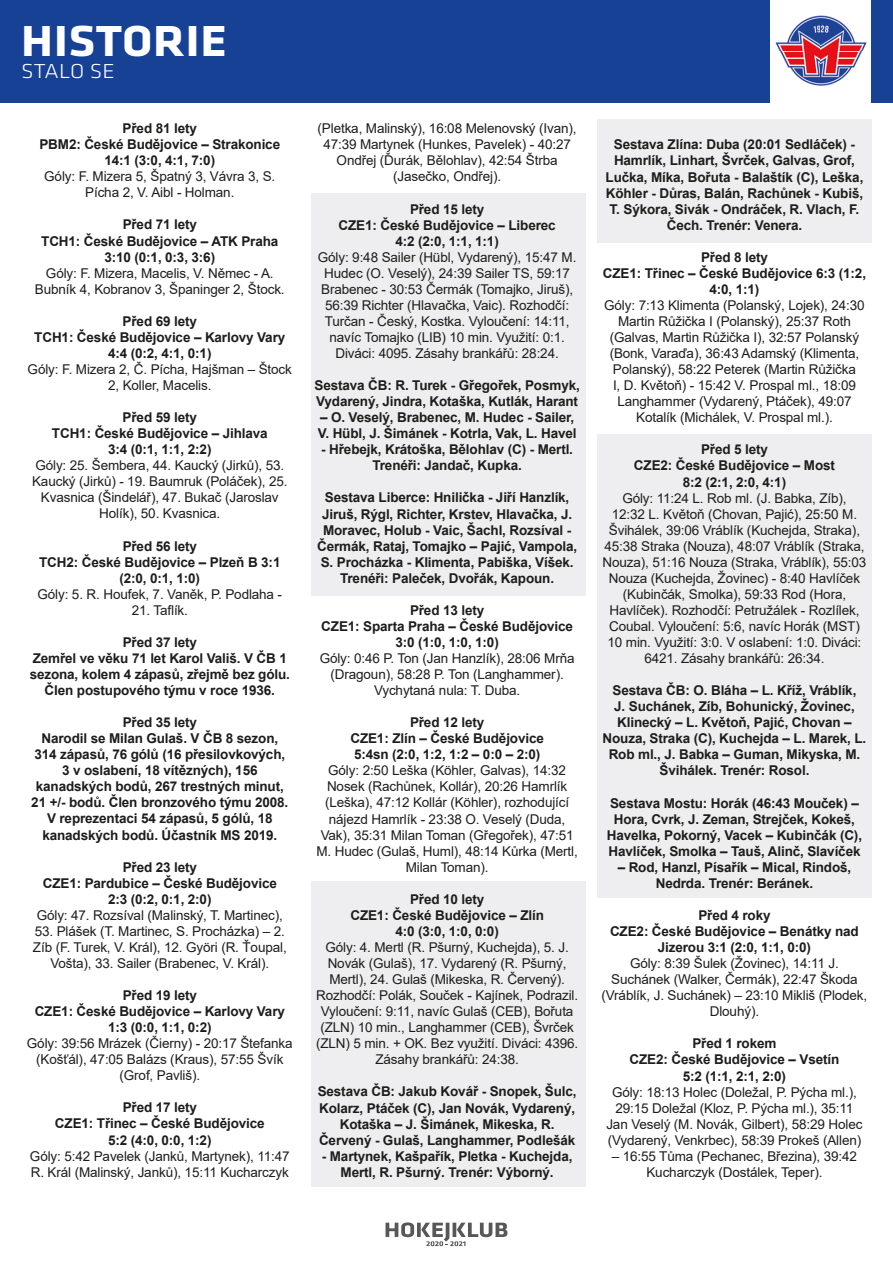
<style>
.page{position:relative;width:893px;height:1263px;background:#fff}
.page>*{position:absolute;margin:0;border:0;box-sizing:border-box;transform-origin:0 0}
.t1{font:700 45px "Klavika";letter-spacing:.01em;color:#fff;scale:1.1 1}
.t2{font:300 21px "Klavika";color:#fff;scale:1.1 1}
.t3{font:13.5px/16px "Arial";letter-spacing:-.01em;color:#1d1d1b;text-align:center}
.t4{font:700 13.5px/16px "Arial";letter-spacing:-.01em;color:#1d1d1b;text-align:center}
</style>
<div class="page">
<div style="left:597px;top:434px;width:275px;height:464px;background:#eeeef0"></div>
<div style="left:311px;top:881px;width:275px;height:305px;background:#eeeef0"></div>
<div style="left:311px;top:193px;width:275px;height:403px;background:#eeeef0"></div>
<div style="left:597px;top:119px;width:275px;height:123px;background:#eeeef0"></div>
<div style="left:0;top:0;width:770px;height:102px;background:#164194"></div>
<img style="left:775px;top:15px;width:92px;height:71px">
<div style="left:872px;top:0;width:21px;height:102px;background:#164194"></div>
<svg style="left:386px;top:1222px;width:121px;height:24px"></svg>
<h1 class="t1" style="left:21px;top:16px;width:188px">HISTORIE</h1>
<h2 class="t2" style="left:21px;top:59px;width:87px">STALO SE</h2>
<p class="t4" style="left:39px;top:121px;width:242px">Před 81 lety<br>PBM2: České Budějovice – Strakonice<br>14:1 (3:0, 4:1, 7:0)</p>
<p class="t3" style="left:44px;top:168px;width:233px">Góly: F. Mizera 5, Špatný 3, Vávra 3, S.<br>Pícha 2, V. Aibl - Holman.</p>
<p class="t4" style="left:41px;top:217px;width:239px">Před 71 lety<br>TCH1: České Budějovice – ATK Praha<br>3:10 (0:1, 0:3, 3:6)</p>
<p class="t3" style="left:35px;top:265px;width:251px">Góly: F. Mizera, Macelis, V. Němec - A.<br>Bubník 4, Kobranov 3, Španinger 2, Štock.</p>
<p class="t4" style="left:34px;top:313px;width:252px">Před 69 lety<br>TCH1: České Budějovice – Karlovy Vary<br>4:4 (0:2, 4:1, 0:1)</p>
<p class="t3" style="left:28px;top:361px;width:266px">Góly: F. Mizera 2, Č. Pícha, Hajšman – Štock<br>2, Koller, Macelis.</p>
<p class="t4" style="left:52px;top:409px;width:217px">Před 59 lety<br>TCH1: České Budějovice – Jihlava<br>3:4 (0:1, 1:1, 2:2)</p>
<p class="t3" style="left:32px;top:457px;width:257px">Góly: 25. Šembera, 44. Kaucký (Jirků), 53.<br>Kaucký (Jirků) - 19. Baumruk (Poláček), 25.<br>Kvasnica (Šindelář), 47. Bukač (Jaroslav Holík), 50. Kvasnica.</p>
<p class="t4" style="left:39px;top:538px;width:243px">Před 56 lety<br>TCH2: České Budějovice – Plzeň B 3:1 (2:0, 0:1, 1:0)</p>
<p class="t3" style="left:38px;top:586px;width:246px">Góly: 5. R. Houfek, 7. Vaněk, P. Podlaha -</p>
<p class="t3" style="left:132px;top:602px;width:58px">21. Taflík.</p>
<p class="t4" style="left:30px;top:634px;width:262px">Před 37 lety<br>Zemřel ve věku 71 let Karol Vališ. V ČB 1 sezona, kolem 4 zápasů, zřejmě bez gólu.<br>Člen postupového týmu v roce 1936.</p>
<p class="t4" style="left:31px;top:714px;width:259px">Před 35 lety<br>Narodil se Milan Gulaš. V ČB 8 sezon, 314 zápasů, 76 gólů (16 přesilovkových, 3 v oslabení, 18 vítězných), 156 kanadských bodů, 267 trestných minut, 21 +/- bodů. Člen bronzového týmu 2008.<br>V reprezentaci 54 zápasů, 5 gólů, 18 kanadských bodů. Účastník MS 2019.</p>
<p class="t4" style="left:43px;top:859px;width:236px">Před 23 lety<br>CZE1: Pardubice – České Budějovice<br>2:3 (0:2, 0:1, 2:0)</p>
<p class="t3" style="left:37px;top:907px;width:248px">Góly: 47. Rozsíval (Malinský, T. Martinec),</p>
<p class="t3" style="left:33px;top:923px;width:255px">53. Plášek (T. Martinec, S. Procházka) – 2.<br>Zíb (F. Turek, V. Král), 12. Györi (R. Ťoupal,<br>Vošta), 33. Sailer (Brabenec, V. Král).</p>
<p class="t4" style="left:35px;top:987px;width:252px">Před 19 lety<br>CZE1: České Budějovice – Karlovy Vary<br>1:3 (0:0, 1:1, 0:2)</p>
<p class="t3" style="left:27px;top:1035px;width:267px">Góly: 39:56 Mrázek (Čierny) - 20:17 Štefanka (Košťál), 47:05 Balázs (Kraus), 57:55 Švík (Grof, Pavliš).</p>
<p class="t4" style="left:55px;top:1100px;width:211px">Před 17 lety<br>CZE1: Třinec – České Budějovice<br>5:2 (4:0, 0:0, 1:2)</p>
<p class="t3" style="left:30px;top:1148px;width:261px;text-align:left">Góly: 5:42 Pavelek (Janků, Martynek), 11:47<br>R. Král (Malinský, Janků), 15:11 Kucharczyk</p>
<p class="t3" style="left:318px;top:120px;width:261px">(Pletka, Malinský), 16:08 Melenovský (Ivan), 47:39 Martynek (Hunkes, Pavelek) - 40:27<br>Ondřej (Ďurák, Bělohlav), 42:54 Štrba (Jasečko, Ondřej).</p>
<p class="t4" style="left:339px;top:201px;width:219px">Před 15 lety<br>CZE1: České Budějovice – Liberec<br>4:2 (2:0, 1:1, 1:1)</p>
<p class="t3" style="left:318px;top:249px;width:260px">Góly: 9:48 Sailer (Hübl, Vydarený), 15:47 M.<br>Hudec (O. Veselý), 24:39 Sailer TS, 59:17<br>Brabenec - 30:53 Čermák (Tomajko, Jiruš), 56:39 Richter (Hlavačka, Vaic). Rozhodčí:<br>Turčan - Český, Kostka. Vyloučení: 14:11, navíc Tomajko (LIB) 10 min. Využití: 0:1.<br>Diváci: 4095. Zásahy brankářů: 28:24.</p>
<p class="t4" style="left:314px;top:377px;width:267px;text-align:left">Sestava ČB: R. Turek - Gřegořek, Posmyk,<br>Vydarený, Jindra, Kotaška, Kutlák, Harant</p>
<p class="t4" style="left:318px;top:410px;width:260px;text-align:left">– O. Veselý, Brabenec, M. Hudec - Sailer,<br>V. Hübl, J. Šimánek - Kotrla, Vak, L. Havel</p>
<p class="t4" style="left:321px;top:442px;width:253px">- Hřebejk, Krátoška, Bělohlav (C) - Mertl.<br>Trenéři: Jandač, Kupka.</p>
<p class="t4" style="left:317px;top:490px;width:262px">Sestava Liberce: Hnilička - Jiří Hanzlík, Jiruš, Rýgl, Richter, Krstev, Hlavačka, J.<br>Moravec, Holub - Vaic, Šachl, Rozsíval - Čermák, Rataj, Tomajko – Pajić, Vampola, S. Procházka - Klimenta, Pabiška, Víšek.<br>Trenéři: Paleček, Dvořák, Kapoun.</p>
<p class="t4" style="left:321px;top:602px;width:253px">Před 13 lety<br>CZE1: Sparta Praha – České Budějovice<br>3:0 (1:0, 1:0, 1:0)</p>
<p class="t3" style="left:320px;top:650px;width:256px">Góly: 0:46 P. Ton (Jan Hanzlík), 28:06 Mrňa (Dragoun), 58:28 P. Ton (Langhammer).<br>Vychytaná nula: T. Duba.</p>
<p class="t4" style="left:350px;top:715px;width:195px">Před 12 lety<br>CZE1: Zlín – České Budějovice<br>5:4sn (2:0, 1:2, 1:2 – 0:0 – 2:0)</p>
<p class="t3" style="left:316px;top:762px;width:263px">Góly: 2:50 Leška (Köhler, Galvas), 14:32<br>Nosek (Rachůnek, Kollár), 20:26 Hamrlík (Leška), 47:12 Kollár (Köhler), rozhodující nájezd Hamrlík - 23:38 O. Veselý (Duda, Vak), 35:31 Milan Toman (Gřegořek), 47:51<br>M. Hudec (Gulaš, Huml), 48:14 Kůrka (Mertl, Milan Toman).</p>
<p class="t4" style="left:350px;top:891px;width:195px">Před 10 lety<br>CZE1: České Budějovice – Zlín<br>4:0 (3:0, 1:0, 0:0)</p>
<p class="t3" style="left:316px;top:939px;width:264px">Góly: 4. Mertl (R. Pšurný, Kuchejda), 5. J.<br>Novák (Gulaš), 17. Vydarený (R. Pšurný, Mertl), 24. Gulaš (Mikeska, R. Červený).<br>Rozhodčí: Polák, Souček - Kajínek, Podrazil.<br>Vyloučení: 9:11, navíc Gulaš (CEB), Bořuta (ZLN) 10 min., Langhammer (CEB), Švrček (ZLN) 5 min. + OK. Bez využití. Diváci: 4396.<br>Zásahy brankářů: 24:38.</p>
<p class="t4" style="left:318px;top:1084px;width:260px">Sestava ČB: Jakub Kovář - Snopek, Šulc, Kolarz, Ptáček (C), Jan Novák, Vydarený, Kotaška – J. Šimánek, Mikeska, R.<br>Červený - Gulaš, Langhammer, Podlešák</p>
<p class="t4" style="left:322px;top:1148px;width:252px">- Martynek, Kašpařík, Pletka - Kuchejda,<br>Mertl, R. Pšurný. Trenér: Výborný.</p>
<p class="t4" style="left:606px;top:137px;width:259px">Sestava Zlína: Duba (20:01 Sedláček) - Hamrlík, Linhart, Švrček, Galvas, Grof, Lučka, Míka, Bořuta - Balaštík (C), Leška, Köhler - Důras, Balán, Rachůnek - Kubiš, T. Sýkora, Sivák - Ondráček, R. Vlach, F.<br>Čech. Trenér: Venera.</p>
<p class="t4" style="left:603px;top:249px;width:265px">Před 8 lety<br>CZE1: Třinec – České Budějovice 6:3 (1:2,<br>4:0, 1:1)</p>
<p class="t3" style="left:604px;top:297px;width:262px">Góly: 7:13 Klimenta (Polanský, Lojek), 24:30<br>Martin Růžička I (Polanský), 25:37 Roth (Galvas, Martin Růžička I), 32:57 Polanský (Bonk, Varaďa), 36:43 Adamský (Klimenta, Polanský), 58:22 Peterek (Martin Růžička<br>I, D. Květoň) - 15:42 V. Prospal ml., 18:09<br>Langhammer (Vydarený, Ptáček), 49:07<br>Kotalík (Michálek, V. Prospal ml.).</p>
<p class="t4" style="left:634px;top:442px;width:203px">Před 5 lety<br>CZE2: České Budějovice – Most<br>8:2 (2:1, 2:0, 4:1)</p>
<p class="t3" style="left:603px;top:490px;width:265px">Góly: 11:24 L. Rob ml. (J. Babka, Zíb),<br>12:32 L. Květoň (Chovan, Pajić), 25:50 M.<br>Švihálek, 39:06 Vráblík (Kuchejda, Straka), 45:38 Straka (Nouza), 48:07 Vráblík (Straka, Nouza), 51:16 Nouza (Straka, Vráblík), 55:03<br>Nouza (Kuchejda, Žovinec) - 8:40 Havlíček (Kubinčák, Smolka), 59:33 Rod (Hora, Havlíček). Rozhodčí: Petružálek - Rozlílek, Coubal. Vyloučení: 5:6, navíc Horák (MST)<br>10 min. Využití: 3:0. V oslabení: 1:0. Diváci:<br>6421. Zásahy brankářů: 26:34.</p>
<p class="t4" style="left:603px;top:683px;width:265px">Sestava ČB: O. Bláha – L. Kříž, Vráblík,<br>J. Suchánek, Zíb, Bohunický, Žovinec, Klinecký – L. Květoň, Pajić, Chovan – Nouza, Straka (C), Kuchejda – L. Marek, L.<br>Rob ml., J. Babka – Guman, Mikyska, M.<br>Švihálek. Trenér: Rosol.</p>
<p class="t4" style="left:607px;top:795px;width:257px">Sestava Mostu: Horák (46:43 Mouček) – Hora, Cvrk, J. Zeman, Strejček, Kokeš, Havelka, Pokorný, Vacek – Kubinčák (C), Havlíček, Smolka – Tauš, Alinč, Slavíček</p>
<p class="t4" style="left:618px;top:859px;width:235px">– Rod, Hanzl, Písařík – Mical, Rindoš,<br>Nedrda. Trenér: Beránek.</p>
<p class="t4" style="left:610px;top:907px;width:250px">Před 4 roky<br>CZE2: České Budějovice – Benátky nad<br>Jizerou 3:1 (2:0, 1:1, 0:0)</p>
<p class="t3" style="left:602px;top:955px;width:267px">Góly: 8:39 Šulek (Žovinec), 14:11 J.<br>Suchánek (Walker, Čermák), 22:47 Škoda (Vráblík, J. Suchánek) – 23:10 Mikliš (Plodek, Dlouhý).</p>
<p class="t4" style="left:630px;top:1036px;width:211px">Před 1 rokem<br>CZE2: České Budějovice – Vsetín<br>5:2 (1:1, 2:1, 2:0)</p>
<p class="t3" style="left:606px;top:1084px;width:258px">Góly: 18:13 Holec (Doležal, P. Pýcha ml.), 29:15 Doležal (Kloz, P. Pýcha ml.), 35:11<br>Jan Veselý (M. Novák, Gilbert), 58:29 Holec (Vydarený, Venkrbec), 58:39 Prokeš (Allen)</p>
<p class="t3" style="left:612px;top:1148px;width:247px">– 16:55 Tůma (Pechanec, Březina), 39:42<br>Kucharczyk (Dostálek, Teper).</p>
</div>
